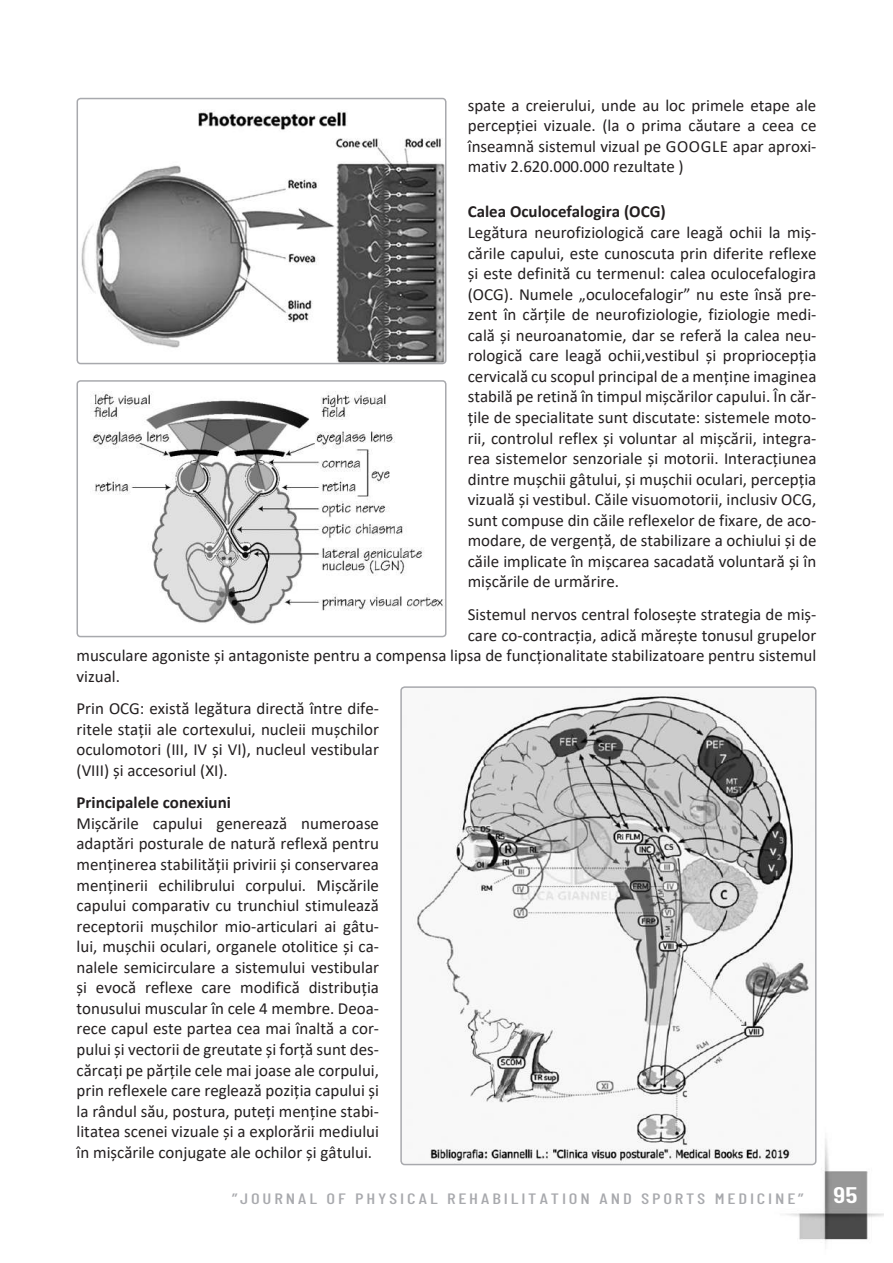
<style>
.page{position:relative;width:893px;height:1263px;background:#fff}
.page>*{position:absolute;margin:0;border:0;box-sizing:border-box;transform-origin:0 0}
.t1{font:600 22.5px "Barlow Condensed";color:#fff;scale:1.25 1}
.t2{font:16.95px/20.5px "Calibri";color:#231f20;text-align:justify}
.t3{font:700 16.95px "Calibri";color:#231f20}
.t4{font:500 15px "Barlow Condensed";letter-spacing:.15em;color:#a8a9ad;scale:1.25 1}
</style>
<div class="page">
<img style="left:769px;top:1121px;width:115px;height:123px">
<img style="left:77px;top:111px;width:369px;height:253px">
<div style="left:77px;top:98px;width:369px;height:266px;border:2px solid #a8a9ad;border-radius:3px"></div>
<img style="left:91px;top:391px;width:352px;height:233px">
<div style="left:77px;top:380px;width:369px;height:257px;border:2px solid #a8a9ad;border-radius:3px"></div>
<img style="left:413px;top:687px;width:403px;height:477px">
<div style="left:400px;top:686px;width:416px;height:479px;border:2px solid #a8a9ad;border-radius:4px"></div>
<p class="t2" style="left:468px;top:94px;width:350px">spate a creierului, unde au loc primele etape ale percepției vizuale. (la o prima căutare a ceea ce înseamnă sistemul vizual pe GOOGLE apar aproxi&shy;mativ 2.620.000.000 rezultate )</p>
<p class="t3" style="left:468px;top:200px;width:200px">Calea Oculocefalogira (OCG)</p>
<p class="t2" style="left:468px;top:222px;width:350px">Legătura neurofiziologică care leagă ochii la miș&shy;cările capului, este cunoscuta prin diferite reflexe și este definită cu termenul: calea oculocefalogira (OCG). Numele „oculocefalogir” nu este însă pre&shy;zent în cărțile de neurofiziologie, fiziologie medi&shy;cală şi neuroanatomie, dar se referă la calea neu&shy;rologică care leagă ochii,vestibul şi propriocepţia cervicală cu scopul principal de a menține imaginea stabilă pe retină în timpul mișcărilor capului. În căr&shy;țile de specialitate sunt discutate: sistemele moto&shy;rii, controlul reflex și voluntar al mișcării, integra&shy;rea sistemelor senzoriale și motorii. Interacțiunea dintre mușchii gâtului, și muşchii oculari, percepția vizuală și vestibul. Căile visuomotorii, inclusiv OCG, sunt compuse din căile reflexelor de fixare, de aco&shy;modare, de vergență, de stabilizare a ochiului și de căile implicate în mișcarea sacadată voluntară și în mișcările de urmărire.</p>
<p class="t2" style="left:468px;top:604px;width:350px">Sistemul nervos central folosește strategia de miș-</p>
<p class="t2" style="left:468px;top:624px;width:350px">care co-contracția, adică mărește tonusul grupelor</p>
<p class="t2" style="left:77px;top:645px;width:741px">musculare agoniste și antagoniste pentru a compensa lipsa de funcționalitate stabilizatoare pentru sistemul</p>
<p class="t2" style="left:77px;top:665px;width:45px">vizual.</p>
<p class="t2" style="left:77px;top:698px;width:304px">Prin OCG: există legătura directă între dife&shy;ritele stații ale cortexului, nucleii mușchilor oculomotori (III, IV și VI), nucleul vestibular (VIII) și accesoriul (XI).</p>
<p class="t3" style="left:77px;top:791px;width:156px">Principalele conexiuni</p>
<p class="t2" style="left:77px;top:813px;width:304px">Mișcările capului generează numeroase adaptări posturale de natură reflexă pentru menținerea stabilității privirii și conservarea menținerii echilibrului corpului. Mișcările capului comparativ cu trunchiul stimulează receptorii mușchilor mio-articulari ai gâtu&shy;lui, muşchii oculari, organele otolitice și ca&shy;nalele semicirculare a sistemului vestibular și evocă reflexe care modifică distribuția tonusului muscular în cele 4 membre. Deoa&shy;rece capul este partea cea mai înaltă a cor&shy;pului și vectorii de greutate și forță sunt des&shy;cărcați pe părțile cele mai joase ale corpului, prin reflexele care reglează poziția capului și la rândul său, postura, puteți menține stabi&shy;litatea scenei vizuale și a explorării mediului în mișcările conjugate ale ochilor și gâtului.</p>
<p class="t4" style="left:232px;top:1189px;width:459px">”JOURNAL OF PHYSICAL REHABILITATION AND SPORTS MEDICINE”</p>
<h1 class="t1" style="left:833px;top:1181px;width:21px">95</h1>
</div>
